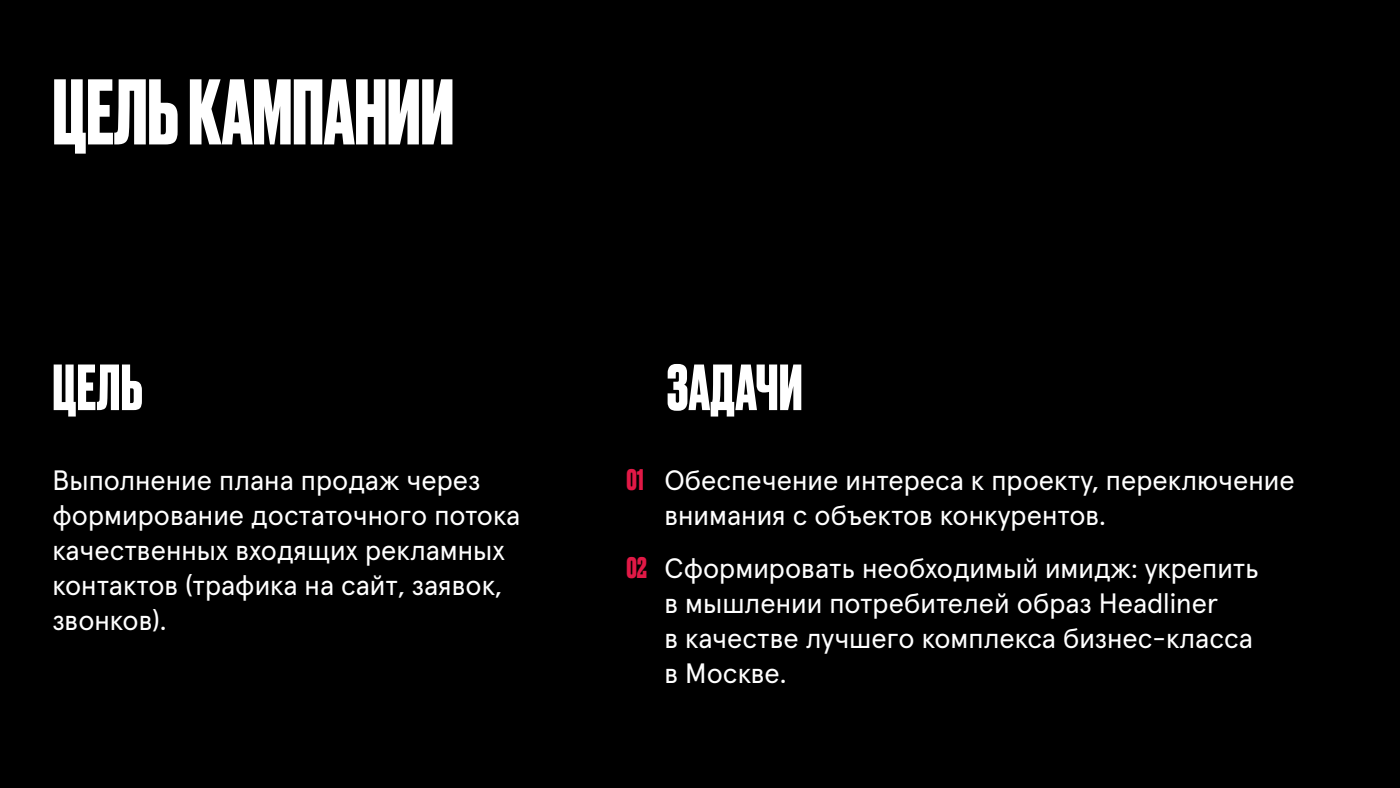
<style>
.page{position:relative;width:1400px;height:788px;background:#000}
.page>*{position:absolute;margin:0;border:0;box-sizing:border-box;transform-origin:0 0}
.t1{font:700 87.5px "Druk Cyr";color:#fff}
.t2{font:700 61.25px "Druk Cyr";letter-spacing:.01em;color:#fff}
.t3{font:28px/35px "Apercu Pro";color:#fff}
.t4{font:700 28px "Druk Cyr";color:#e11946}
</style>
<div class="page">
<h1 class="t1" style="left:52px;top:52px;width:403px">ЦЕЛЬ КАМПАНИИ</h1>
<h2 class="t2" style="left:53px;top:345px;width:92px">ЦЕЛЬ</h2>
<p class="t3" style="left:52px;top:461px;width:469px">Выполнение плана продаж через формирование достаточного потока качественных входящих рекламных контактов (трафика на сайт, заявок, звонков).</p>
<h2 class="t2" style="left:667px;top:345px;width:137px">ЗАДАЧИ</h2>
<p class="t4" style="left:626px;top:460px;width:19px">01</p>
<p class="t4" style="left:626px;top:548px;width:22px">02</p>
<p class="t3" style="left:664px;top:461px;width:632px">Обеспечение интереса к проекту, переключение внимания с объектов конкурентов.</p>
<p class="t3" style="left:664px;top:548px;width:596px">Сформировать необходимый имидж: укрепить в мышлении потребителей образ Headliner<br>в качестве лучшего комплекса бизнес-класса в Москве.</p>
</div>
